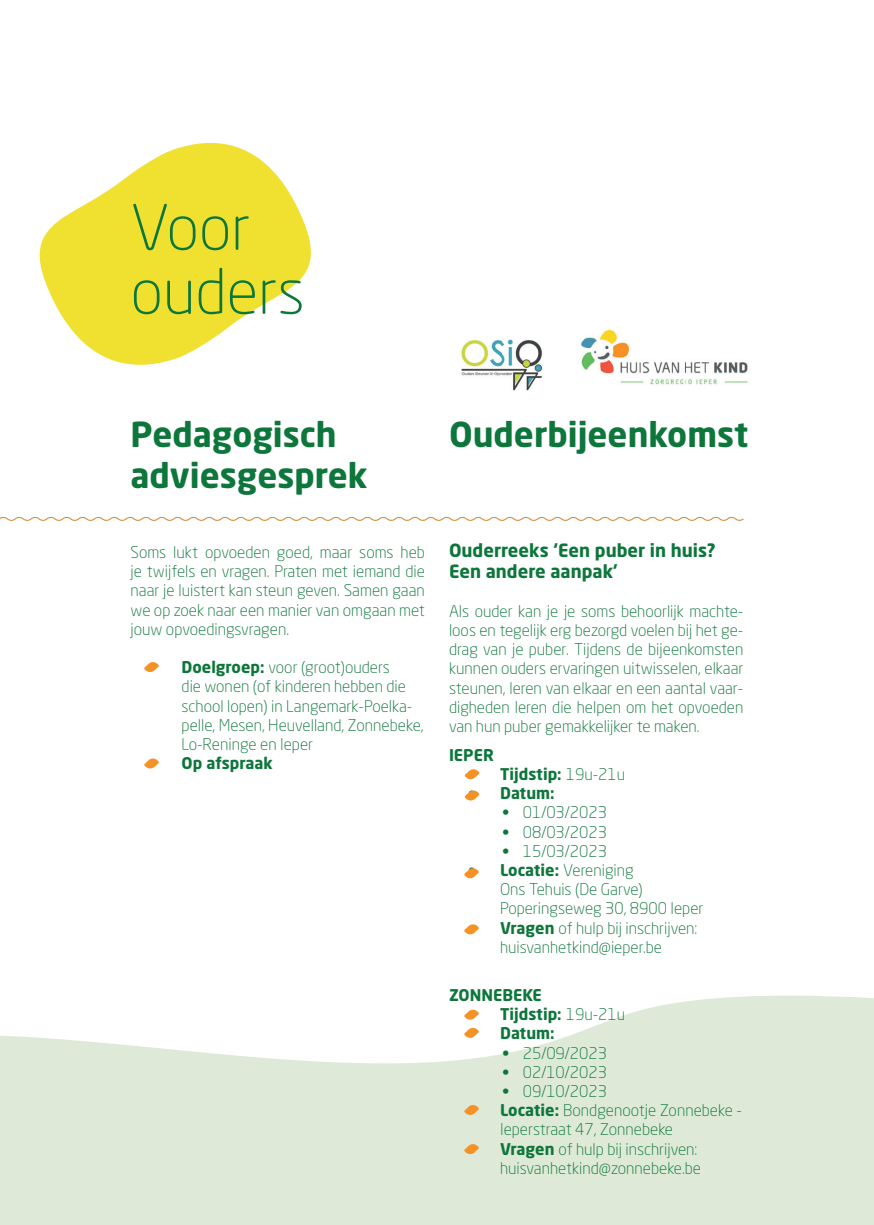
<style>
.page{position:relative;width:874px;height:1225px;background:#fff}
.page>*{position:absolute;margin:0;border:0;box-sizing:border-box;transform-origin:0 0}
.t1{font:300 62px/64px "Neo Sans Std";color:#0d763b}
.t2{font:700 34px/40.8px "Neo Sans Std";color:#0d763b}
.t3{font:700 18px/21.6px "Neo Sans Std";color:#0d763b}
.t4{font:300 16px/19.2px "Neo Sans Std";color:#0d763b}
.t5{font:700 16px "Neo Sans Std";color:#0d763b}
.s1{font-weight:700}
.s2{font-weight:300}
</style>
<div class="page">
<svg style="left:0;top:995px;width:873px;height:230px;fill:#deead7"></svg>
<svg style="left:464px;top:868px;width:14px;height:10px"></svg>
<svg style="left:464px;top:924px;width:14px;height:10px"></svg>
<svg style="left:0;top:517px;width:744px;height:4px"></svg>
<svg style="left:144px;top:662px;width:15px;height:10px"></svg>
<svg style="left:144px;top:758px;width:15px;height:10px"></svg>
<img style="left:461px;top:339px;width:81px;height:52px">
<img style="left:581px;top:329px;width:167px;height:56px">
<svg style="left:39px;top:142px;width:272px;height:223px;fill:#f0e131"></svg>
<svg style="left:464px;top:790px;width:15px;height:10px"></svg>
<svg style="left:464px;top:769px;width:15px;height:10px"></svg>
<svg style="left:464px;top:1009px;width:14px;height:10px"></svg>
<svg style="left:464px;top:1028px;width:14px;height:9px"></svg>
<svg style="left:464px;top:1105px;width:14px;height:10px"></svg>
<svg style="left:464px;top:1144px;width:14px;height:10px"></svg>
<h1 class="t1" style="left:130px;top:195px;width:176px">Voor ouders</h1>
<h2 class="t2" style="left:130px;top:413px;width:239px">Pedagogisch adviesgesprek</h2>
<p class="t4" style="left:130px;top:542px;width:296px;text-align:justify">Soms lukt opvoeden goed, maar soms heb je twijfels en vragen. Praten met iemand die naar je luistert kan steun geven. Samen gaan we op zoek naar een manier van omgaan met jouw opvoedingsvragen.</p>
<p class="t4" style="left:181px;top:657px;width:243px;text-indent:-32px"><span class="s1">• Doelgroep:</span> voor (groot)ouders<br>die wonen (of kinderen hebben die school lopen) in Langemark-Poelka&shy;pelle, Mesen, Heuvelland, Zonnebeke,<br>Lo-Reninge en Ieper</p>
<p class="t5" style="left:150px;top:753px;width:124px">• Op afspraak</p>
<h2 class="t2" style="left:449px;top:413px;width:301px">Ouderbijeenkomst</h2>
<p class="t3" style="left:449px;top:539px;width:268px">Ouderreeks ‘Een puber in huis?<br>Een andere aanpak’</p>
<p class="t4" style="left:449px;top:601px;width:296px;text-align:justify">Als ouder kan je je soms behoorlijk machte&shy;loos en tegelijk erg bezorgd voelen bij het ge&shy;drag van je puber. Tijdens de bijeenkomsten kunnen ouders ervaringen uitwisselen, elkaar steunen, leren van elkaar en een aantal vaar&shy;digheden leren die helpen om het opvoeden van hun puber gemakkelijker te maken.</p>
<p class="t5" style="left:449px;top:744px;width:46px">IEPER</p>
<p class="t5" style="left:468px;top:764px;width:158px">• Tijdstip: <span class="s2">19u-21u</span></p>
<p class="t5" style="left:468px;top:783px;width:88px">• Datum:</p>
<p class="t4" style="left:502px;top:803px;width:106px"><span class="s1">•</span> 01/03/2023</p>
<p class="t4" style="left:502px;top:822px;width:106px"><span class="s1">•</span> 08/03/2023</p>
<p class="t4" style="left:502px;top:841px;width:106px"><span class="s1">•</span> 15/03/2023</p>
<p class="t4" style="left:500px;top:860px;width:205px;text-indent:-32px"><span class="s1">• Locatie:</span> Vereniging<br>Ons Tehuis (De Garve)<br>Poperingseweg 30, 8900 Ieper</p>
<p class="t4" style="left:468px;top:918px;width:230px;text-align:center"><span class="s1">• Vragen</span> of hulp bij inschrijven: huisvanhetkind@ieper.be</p>
<p class="t5" style="left:449px;top:984px;width:94px">ZONNEBEKE</p>
<p class="t5" style="left:468px;top:1004px;width:158px">• Tijdstip: <span class="s2">19u-21u</span></p>
<p class="t5" style="left:468px;top:1023px;width:88px">• Datum:</p>
<p class="t4" style="left:502px;top:1043px;width:106px"><span class="s1">•</span> 25/09/2023</p>
<p class="t4" style="left:502px;top:1062px;width:106px"><span class="s1">•</span> 02/10/2023</p>
<p class="t4" style="left:502px;top:1081px;width:106px"><span class="s1">•</span> 09/10/2023</p>
<p class="t4" style="left:500px;top:1100px;width:243px;text-indent:-32px"><span class="s1">• Locatie:</span> Bondgenootje Zonnebeke -<br>Ieperstraat 47, Zonnebeke</p>
<p class="t4" style="left:468px;top:1139px;width:234px;text-align:right"><span class="s1">• Vragen</span> of hulp bij inschrijven: huisvanhetkind@zonnebeke.be</p>
</div>
